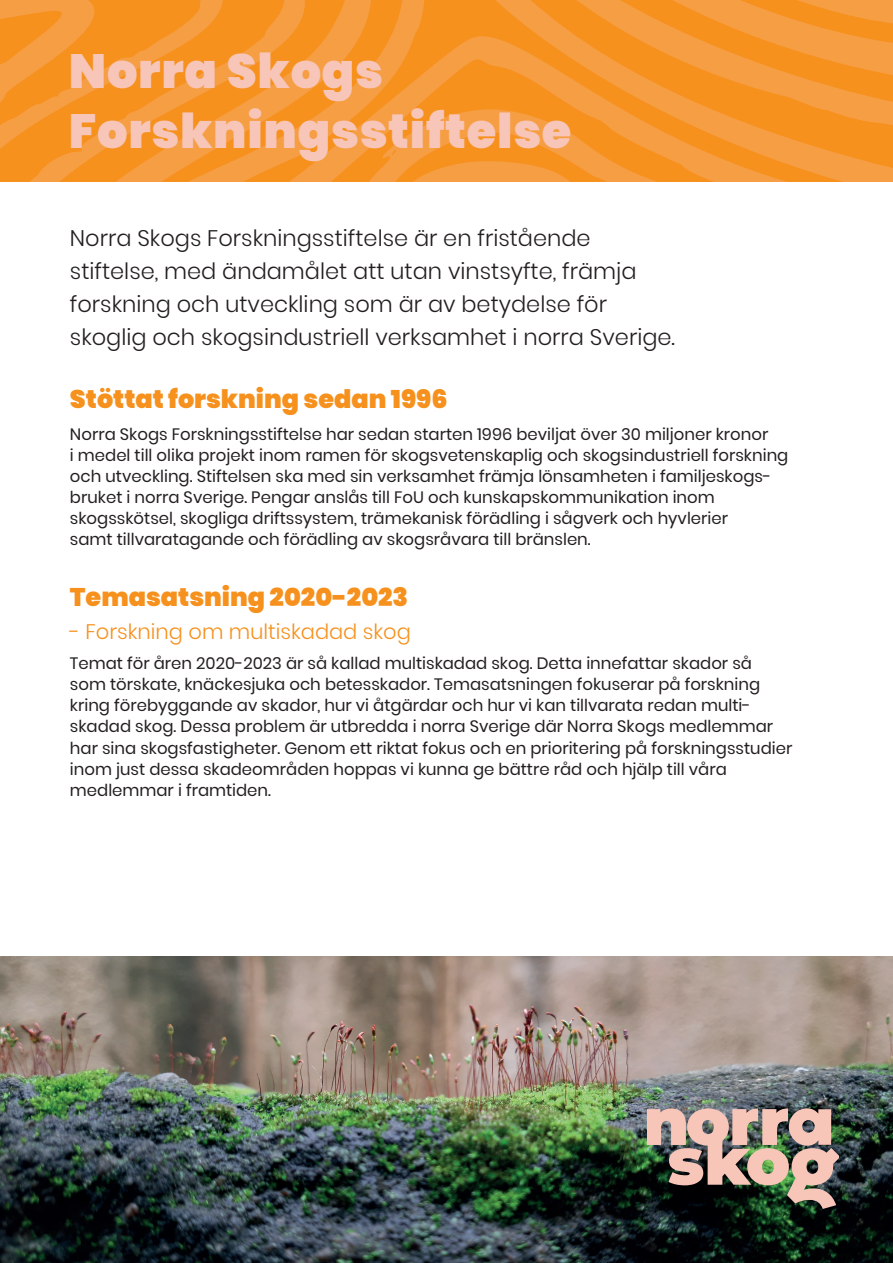
<style>
.page{position:relative;width:893px;height:1263px;background:#fff}
.page>*{position:absolute;margin:0;border:0;box-sizing:border-box;transform-origin:0 0}
.t1{font:900 48px/60px "Poppins";letter-spacing:.015em;color:#f8c6b9}
.t2{font:900 25.5px "Poppins";color:#f6911e}
.t3{font:300 22.5px/33px "Poppins";color:#231f20}
.t4{font:300 21px "Poppins";color:#f6911e}
.t5{font:16.5px/21px "Poppins";color:#231f20}
</style>
<div class="page">
<svg style="left:0;top:0;width:893px;height:182px;background:#f6952c"></svg>
<svg style="left:169px;top:25px;width:724px;height:157px;background:#f6972f"></svg>
<svg style="left:262px;top:108px;width:437px;height:74px;background:#f69732"></svg>
<img style="left:0;top:957px;width:893px;height:306px">
<img style="left:647px;top:1108px;width:192px;height:101px">
<h1 class="t1" style="left:69px;top:41px;width:504px">Norra Skogs<br>Forskningsstiftelse</h1>
<h3 class="t3" style="left:70px;top:222px;width:607px">Norra Skogs Forskningsstiftelse är en fristående stiftelse, med ändamålet att utan vinstsyfte, främja forskning och utveckling som är av betydelse för skoglig och skogsindustriell verksamhet i norra Sverige.</h3>
<h2 class="t2" style="left:70px;top:385px;width:379px">Stöttat forskning sedan 1996</h2>
<p class="t5" style="left:70px;top:424px;width:720px">Norra Skogs Forskningsstiftelse har sedan starten 1996 beviljat över 30 miljoner kronor<br>i medel till olika projekt inom ramen för skogsvetenskaplig och skogsindustriell forskning och utveckling. Stiftelsen ska med sin verksamhet främja lönsamheten i familjeskogs&shy;bruket i norra Sverige. Pengar anslås till FoU och kunskapskommunikation inom skogsskötsel, skogliga driftssystem, trämekanisk förädling i sågverk och hyvlerier<br>samt tillvaratagande och förädling av skogsråvara till bränslen.</p>
<h2 class="t2" style="left:70px;top:583px;width:340px">Temasatsning 2020-2023</h2>
<p class="t4" style="left:70px;top:620px;width:342px">- Forskning om multiskadad skog</p>
<p class="t5" style="left:70px;top:653px;width:724px">Temat för åren 2020-2023 är så kallad multiskadad skog. Detta innefattar skador så<br>som törskate, knäckesjuka och betesskador. Temasatsningen fokuserar på forskning kring förebyggande av skador, hur vi åtgärdar och hur vi kan tillvarata redan multi&shy;skadad skog. Dessa problem är utbredda i norra Sverige där Norra Skogs medlemmar har sina skogsfastigheter. Genom ett riktat fokus och en prioritering på forskningsstudier inom just dessa skadeområden hoppas vi kunna ge bättre råd och hjälp till våra medlemmar i framtiden.</p>
</div>
